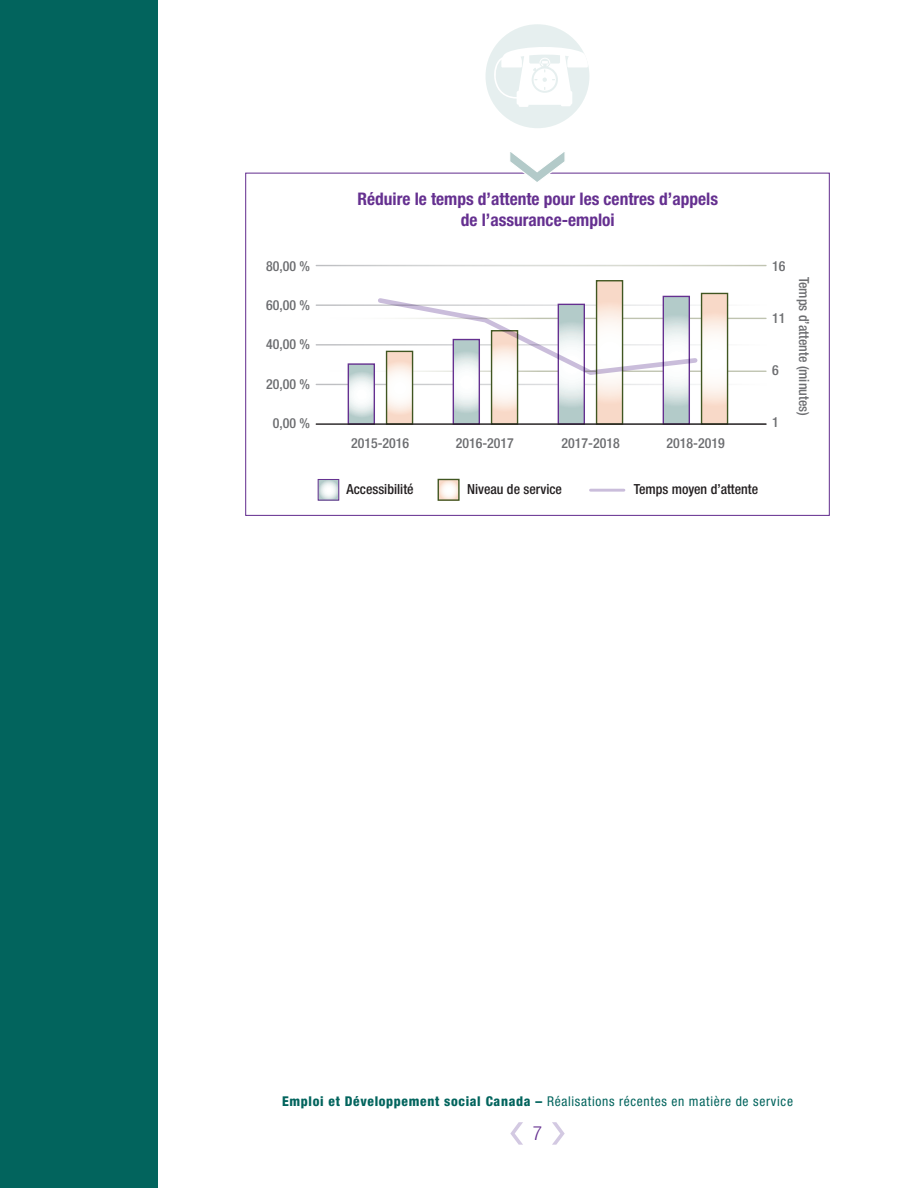
<style>
.page{position:relative;width:918px;height:1188px;background:#fff}
.page>*{position:absolute;margin:0;border:0;box-sizing:border-box;transform-origin:0 0}
.t1{font:300 condensed 19.5px "Helvetica Neue LT Std";color:#653090}
.t2{font:700 condensed 17.4px/20.9px "Helvetica Neue LT Std";color:#653090;text-align:center}
.t3{font:500 condensed 13.95px "Helvetica Neue LT Std";color:#6c6d70}
.t4{font:500 condensed 13.95px "Helvetica Neue LT Std";color:#231f20}
.t5{font:condensed 13.5px "Helvetica Neue LT Std";letter-spacing:.05em;color:#02645d}
.s1{font-weight:800}
</style>
<div class="page">
<div style="left:0;top:0;width:157px;height:1188px;background:#02645d"></div>
<svg style="left:510px;top:1122px;width:13px;height:23px"></svg>
<svg style="left:552px;top:1122px;width:13px;height:23px"></svg>
<div style="left:485px;top:24px;width:105px;height:104px;background:#e6efef;border-radius:50%"></div>
<svg style="left:493px;top:47px;width:95px;height:60px"></svg>
<svg style="left:316px;top:384px;width:451px;height:1px"></svg>
<svg style="left:316px;top:344px;width:451px;height:2px"></svg>
<svg style="left:316px;top:304px;width:451px;height:2px"></svg>
<svg style="left:316px;top:371px;width:451px;height:1px"></svg>
<svg style="left:316px;top:318px;width:451px;height:1px"></svg>
<svg style="left:316px;top:265px;width:451px;height:1px"></svg>
<svg style="left:350px;top:365px;width:23px;height:58px"></svg>
<div style="left:348px;top:363px;width:27px;height:62px;border:1px solid #653090"></div>
<svg style="left:388px;top:375px;width:23px;height:48px"></svg>
<div style="left:386px;top:351px;width:27px;height:74px;border:1px solid #405621"></div>
<svg style="left:455px;top:384px;width:23px;height:39px"></svg>
<div style="left:453px;top:339px;width:27px;height:86px;border:1px solid #653090"></div>
<svg style="left:493px;top:384px;width:23px;height:39px"></svg>
<div style="left:491px;top:330px;width:27px;height:95px;border:1px solid #405621"></div>
<svg style="left:560px;top:381px;width:23px;height:42px"></svg>
<div style="left:558px;top:304px;width:27px;height:121px;border:1px solid #653090"></div>
<svg style="left:598px;top:282px;width:23px;height:141px"></svg>
<div style="left:596px;top:280px;width:27px;height:145px;border:1px solid #405621"></div>
<svg style="left:665px;top:379px;width:23px;height:44px"></svg>
<div style="left:663px;top:296px;width:27px;height:129px;border:1px solid #653090"></div>
<svg style="left:703px;top:295px;width:23px;height:128px"></svg>
<div style="left:701px;top:293px;width:27px;height:132px;border:1px solid #405621"></div>
<hr style="left:316px;top:423px;width:451px;height:2px;background:#231f20">
<svg style="left:378px;top:298px;width:319px;height:77px"></svg>
<hr style="left:591px;top:489px;width:33px;height:3px;background:#cabddb">
<svg style="left:320px;top:481px;width:17px;height:18px"></svg>
<div style="left:318px;top:479px;width:21px;height:22px;border:1px solid #653090"></div>
<svg style="left:440px;top:481px;width:18px;height:18px"></svg>
<div style="left:438px;top:479px;width:22px;height:22px;border:1px solid #405621"></div>
<svg style="left:508px;top:152px;width:58px;height:30px"></svg>
<p class="t3" style="left:266px;top:257px;width:45px">80,00 %</p>
<p class="t3" style="left:266px;top:297px;width:45px">60,00 %</p>
<p class="t3" style="left:266px;top:336px;width:45px">40,00 %</p>
<p class="t3" style="left:266px;top:375px;width:45px">20,00 %</p>
<p class="t3" style="left:273px;top:415px;width:39px">0,00 %</p>
<p class="t2" style="left:357px;top:188px;width:362px">Réduire le temps d’attente pour les centres d’appels de l’assurance-emploi</p>
<p class="t3" style="left:351px;top:434px;width:60px">2015-2016</p>
<p class="t3" style="left:456px;top:434px;width:60px">2016-2017</p>
<p class="t3" style="left:562px;top:434px;width:60px">2017-2018</p>
<p class="t3" style="left:666px;top:434px;width:60px">2018-2019</p>
<p class="t4" style="left:347px;top:481px;width:69px">Accessibilité</p>
<p class="t4" style="left:467px;top:481px;width:96px">Niveau de service</p>
<p class="t4" style="left:634px;top:481px;width:126px">Temps moyen d’attente</p>
<p class="t3" style="left:772px;top:257px;width:15px">16</p>
<p class="t3" style="left:772px;top:309px;width:15px">11</p>
<p class="t3" style="left:772px;top:362px;width:8px">6</p>
<p class="t3" style="left:772px;top:414px;width:8px">1</p>
<p class="t3" style="left:812px;top:277px;width:141px;rotate:90deg">Temps d’attente (minutes)</p>
<p class="t5" style="left:282px;top:1093px;width:512px"><span class="s1">Emploi et Développement social Canada –</span> Réalisations récentes en matière de service</p>
<h1 class="t1" style="left:533px;top:1122px;width:11px">7</h1>
</div>
